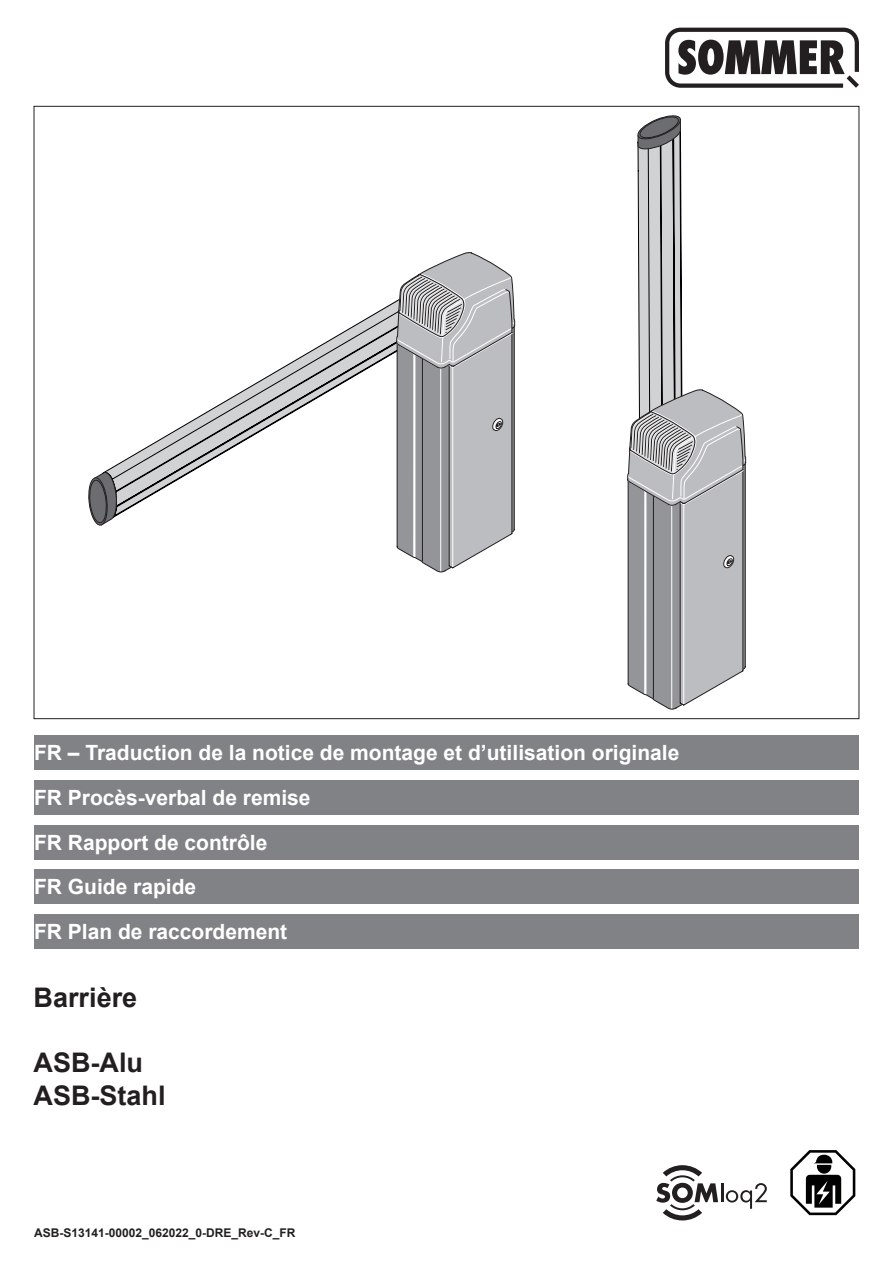
<style>
.page{position:relative;width:893px;height:1263px;background:#fff}
.page>*{position:absolute;margin:0;border:0;box-sizing:border-box;transform-origin:0 0}
.t1{font:700 27px/32.4px "Arial";color:#231f20}
.t2{font:700 21px "Arial";color:#fff}
.t3{font:700 12px "Arial";color:#231f20}
</style>
<div class="page">
<div style="left:34px;top:914px;width:825px;height:34px;background:#808285"></div>
<div style="left:34px;top:736px;width:825px;height:34px;background:#808285"></div>
<svg style="left:665px;top:28px;width:194px;height:60px"></svg>
<svg style="left:104px;top:301px;width:292px;height:214px"></svg>
<svg style="left:396px;top:252px;width:119px;height:321px;background:#b3b3b6"></svg>
<svg style="left:627px;top:115px;width:119px;height:594px"></svg>
<svg style="left:88px;top:472px;width:30px;height:54px"></svg>
<div style="left:34px;top:825px;width:825px;height:34px;background:#808285"></div>
<div style="left:34px;top:780px;width:825px;height:34px;background:#808285"></div>
<div style="left:34px;top:870px;width:825px;height:34px;background:#808285"></div>
<svg style="left:656px;top:1165px;width:111px;height:55px"></svg>
<svg style="left:790px;top:1150px;width:65px;height:65px"></svg>
<p class="t2" style="left:34px;top:738px;width:647px">FR – Traduction de la notice de montage et d’utilisation originale</p>
<p class="t2" style="left:34px;top:783px;width:278px">FR Procès-verbal de remise</p>
<p class="t2" style="left:34px;top:827px;width:235px">FR Rapport de contrôle</p>
<p class="t2" style="left:34px;top:872px;width:164px">FR Guide rapide</p>
<p class="t2" style="left:34px;top:917px;width:255px">FR Plan de raccordement</p>
<p class="t1" style="left:34px;top:982px;width:105px">Barrière</p>
<p class="t1" style="left:34px;top:1047px;width:134px">ASB-Alu<br>ASB-Stahl</p>
<p class="t3" style="left:34px;top:1224px;width:263px">ASB-S13141-00002_062022_0-DRE_Rev-C_FR</p>
</div>
